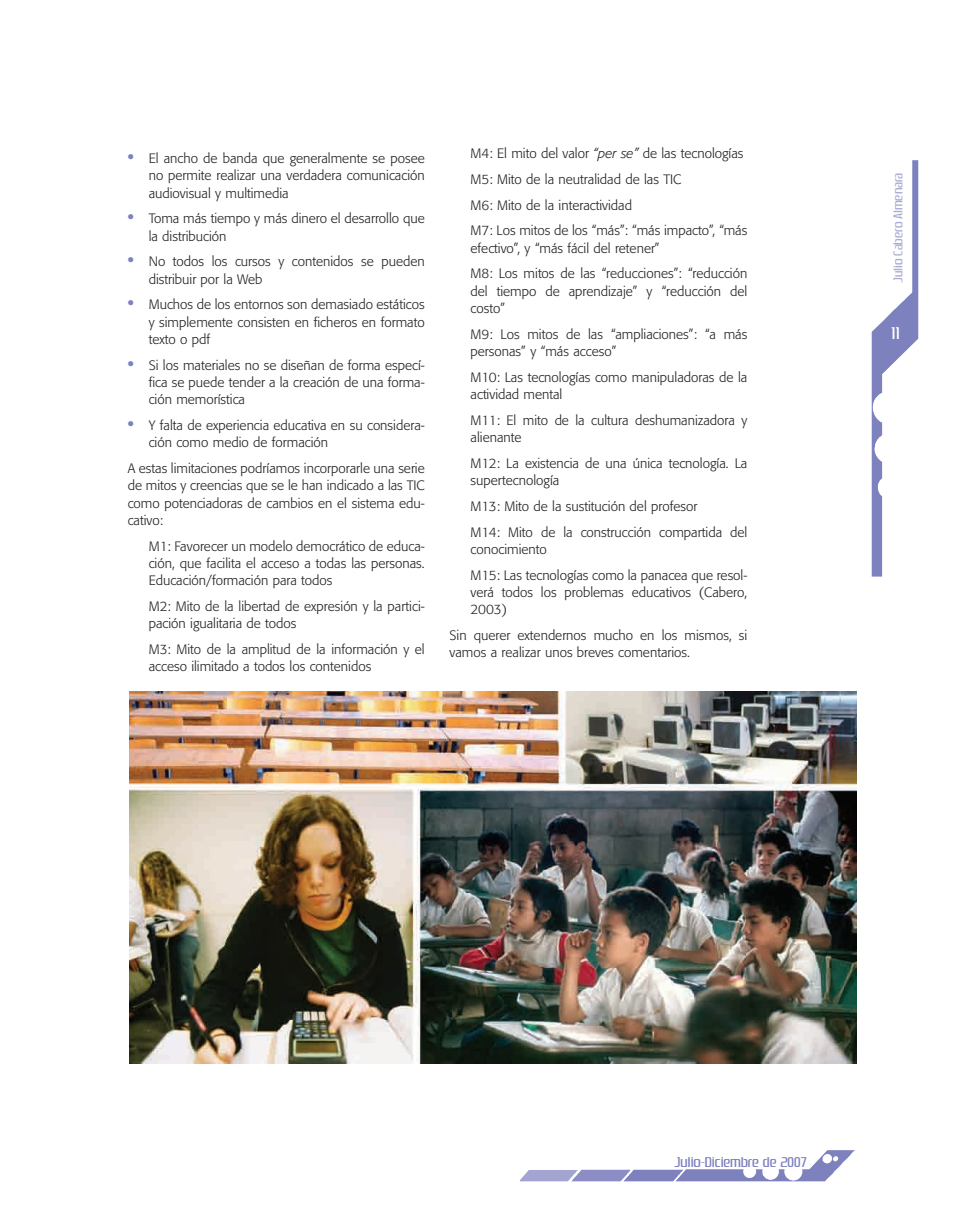
<style>
.page{position:relative;width:961px;height:1231px;background:#fff}
.page>*{position:absolute;margin:0;border:0;box-sizing:border-box;transform-origin:0 0}
.t1{font:18px "Zrnic";color:#fff}
.t2{font:15px "Zrnic";color:#7d81be}
.t3{font:300 13.5px/17.2px "Formata";color:#231f20}
.t4{font:13.5px "Zrnic";color:#aaabd4}
.s1{font-weight:500;font-size:18px;color:#7d81be}
.s2{font-style:italic}
</style>
<div class="page">
<img style="left:571px;top:1150px;width:283px;height:31px">
<img style="left:871px;top:160px;width:47px;height:416px">
<img style="left:129px;top:691px;width:727px;height:372px">
<p class="t3" style="left:149px;top:150px;width:277px;text-align:justify;text-indent:-21px"><span class="s1">•</span> El ancho de banda que generalmente se posee no permite realizar una verdadera comunicación audiovisual y multimedia</p>
<p class="t3" style="left:149px;top:210px;width:277px;text-indent:-21px"><span class="s1">•</span> Toma más tiempo y más dinero el desarrollo que la distribución</p>
<p class="t3" style="left:149px;top:253px;width:277px;text-indent:-21px"><span class="s1">•</span> No todos los cursos y contenidos se pueden distribuir por la Web</p>
<p class="t3" style="left:149px;top:296px;width:277px;text-align:justify;text-indent:-21px"><span class="s1">•</span> Muchos de los entornos son demasiado estáticos y simplemente consisten en ficheros en formato texto o pdf</p>
<p class="t3" style="left:149px;top:356px;width:277px;text-align:justify;text-indent:-21px"><span class="s1">•</span> Si los materiales no se diseñan de forma especí&shy;fica se puede tender a la creación de una forma&shy;ción memorística</p>
<p class="t3" style="left:149px;top:417px;width:277px;text-indent:-21px"><span class="s1">•</span> Y falta de experiencia educativa en su considera&shy;ción como medio de formación</p>
<p class="t3" style="left:128px;top:460px;width:298px;text-align:justify">A estas limitaciones podríamos incorporarle una serie de mitos y creencias que se le han indicado a las TIC como potenciadoras de cambios en el sistema edu&shy;cativo:</p>
<p class="t3" style="left:149px;top:537px;width:277px;text-align:justify">M1: Favorecer un modelo democrático de educa&shy;ción, que facilita el acceso a todas las personas.<br>Educación/formación para todos</p>
<p class="t3" style="left:149px;top:597px;width:277px">M2: Mito de la libertad de expresión y la partici&shy;pación igualitaria de todos</p>
<p class="t3" style="left:149px;top:640px;width:277px">M3: Mito de la amplitud de la información y el acceso ilimitado a todos los contenidos</p>
<p class="t3" style="left:470px;top:140px;width:278px;line-height:25.8px">M4: El mito del valor <span class="s2">“per se”</span> de las tecnologías M5: Mito de la neutralidad de las TIC<br>M6: Mito de la interactividad<br>M7: Los mitos de los “más”: “más impacto”, “más</p>
<p class="t3" style="left:470px;top:235px;width:278px;line-height:25.8px">efectivo”, y “más fácil del retener”<br>M8: Los mitos de las “reducciones”: “reducción</p>
<p class="t3" style="left:470px;top:282px;width:278px">del tiempo de aprendizaje” y “reducción del costo”</p>
<p class="t3" style="left:470px;top:325px;width:278px">M9: Los mitos de las “ampliaciones”: “a más personas” y “más acceso”</p>
<p class="t3" style="left:470px;top:368px;width:278px">M10: Las tecnologías como manipuladoras de la actividad mental</p>
<p class="t3" style="left:470px;top:411px;width:278px">M11: El mito de la cultura deshumanizadora y alienante</p>
<p class="t3" style="left:470px;top:454px;width:278px">M12: La existencia de una única tecnología. La supertecnología</p>
<p class="t3" style="left:470px;top:493px;width:278px;line-height:25.8px">M13: Mito de la sustitución del profesor<br>M14: Mito de la construcción compartida del</p>
<p class="t3" style="left:470px;top:536px;width:278px;line-height:25.8px">conocimiento<br>M15: Las tecnologías como la panacea que resol-</p>
<p class="t3" style="left:470px;top:583px;width:278px">verá todos los problemas educativos (Cabero,<br>2003)</p>
<p class="t3" style="left:449px;top:626px;width:299px">Sin querer extendernos mucho en los mismos, si vamos a realizar unos breves comentarios.</p>
<p class="t4" style="left:891px;top:283px;width:112px;rotate:-90deg">Julio Cabero Almenara</p>
<h1 class="t1" style="left:891px;top:324px;width:10px">11</h1>
<p class="t2" style="left:674px;top:1155px;width:134px">Julio-Diciembre de 2007</p>
</div>
